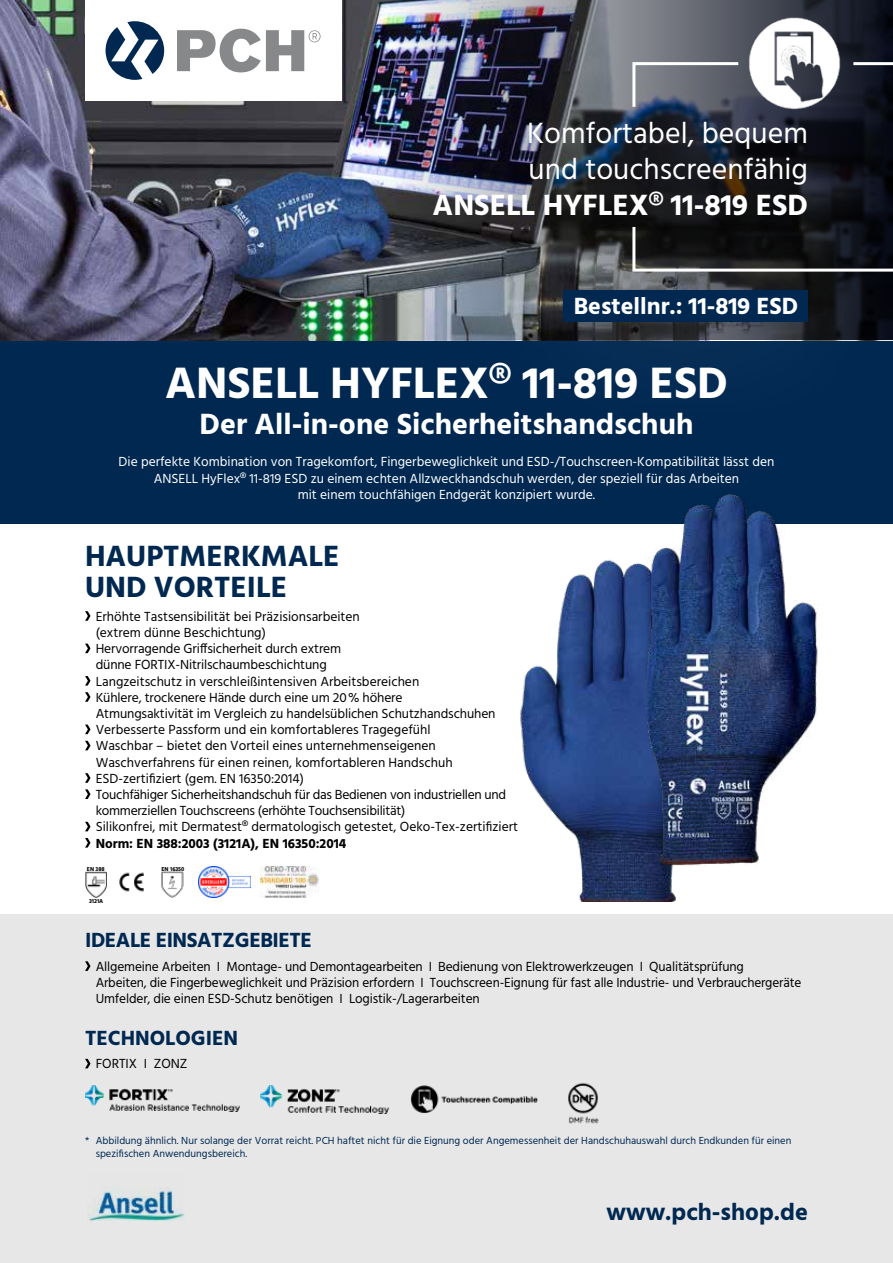
<style>
.page{position:relative;width:893px;height:1263px;background:#fff}
.page>*{position:absolute;margin:0;border:0;box-sizing:border-box;transform-origin:0 0}
.t1{font:700 45px "Hind";color:#fff}
.t2{font:700 30px "Hind";color:#fff}
.t3{font:30px/36px "Hind";color:#fff}
.t4{font:700 30px/31.5px "Hind";color:#002851}
.t5{font:700 24.3px "Hind";color:#002851}
.t6{font:700 24px "Hind";color:#fff}
.t7{font:700 21px "Hind";letter-spacing:-.02em;color:#002851}
.t8{font:700 21px "Hind";color:#002851}
.t9{font:13.5px/16.2px "Hind";letter-spacing:-.01em;color:#000}
.t10{font:13.5px/16.2px "Hind";color:#fff;text-align:center}
.t11{font:700 13.5px "Hind";color:#000}
.t12{font:10.5px/12.6px "Hind";color:#002851}
.t13{font:700 5.85px "Hind";color:#000}
</style>
<div class="page">
<div style="left:0;top:340px;width:893px;height:183px;background:#002851"></div>
<div style="left:0;top:914px;width:893px;height:349px;background:#e7e7e8"></div>
<img style="left:0;top:0;width:348px;height:340px">
<img style="left:348px;top:0;width:545px;height:340px">
<div style="left:453px;top:171px;width:440px;height:270px;background:#fff;opacity:.2"></div>
<div style="left:563px;top:290px;width:245px;height:32px;background:#002851"></div>
<hr style="left:853px;top:62px;width:40px;height:3px;background:#fff">
<svg style="left:631px;top:224px;width:262px;height:49px"></svg>
<svg style="left:631px;top:61px;width:110px;height:49px"></svg>
<div style="left:85px;top:0;width:256px;height:100px;background:#fff"></div>
<svg style="left:106px;top:21px;width:58px;height:59px"></svg>
<svg style="left:177px;top:29px;width:144px;height:43px"></svg>
<svg style="left:85px;top:961px;width:6px;height:10px"></svg>
<svg style="left:85px;top:1059px;width:6px;height:9px"></svg>
<img style="left:85px;top:1085px;width:154px;height:27px">
<img style="left:261px;top:1085px;width:127px;height:28px">
<img style="left:87px;top:1187px;width:98px;height:33px">
<img style="left:743px;top:13px;width:103px;height:98px">
<img style="left:410px;top:1085px;width:127px;height:28px">
<img style="left:568px;top:1082px;width:31px;height:42px">
<img style="left:520px;top:575px;width:57px;height:265px">
<svg style="left:85px;top:611px;width:6px;height:10px"></svg>
<svg style="left:85px;top:644px;width:6px;height:9px"></svg>
<svg style="left:85px;top:676px;width:6px;height:9px"></svg>
<svg style="left:85px;top:692px;width:6px;height:10px"></svg>
<svg style="left:85px;top:725px;width:6px;height:9px"></svg>
<svg style="left:85px;top:741px;width:6px;height:9px"></svg>
<svg style="left:85px;top:773px;width:6px;height:10px"></svg>
<svg style="left:85px;top:789px;width:6px;height:10px"></svg>
<svg style="left:85px;top:822px;width:6px;height:9px"></svg>
<svg style="left:85px;top:838px;width:6px;height:9px"></svg>
<img style="left:577px;top:494px;width:289px;height:408px">
<img style="left:85px;top:871px;width:22px;height:26px">
<img style="left:119px;top:872px;width:25px;height:20px">
<img style="left:199px;top:867px;width:51px;height:30px">
<img style="left:260px;top:867px;width:59px;height:30px">
<img style="left:161px;top:871px;width:23px;height:27px">
<h2 class="t3" style="left:527px;top:117px;width:282px">Komfortabel, bequem und touchscreenfähig</h2>
<h2 class="t2" style="left:433px;top:187px;width:377px">ANSELL HYFLEX® 11-819 ESD</h2>
<h3 class="t6" style="left:574px;top:291px;width:226px">Bestellnr.: 11-819 ESD</h3>
<h1 class="t1" style="left:165px;top:356px;width:564px">ANSELL HYFLEX® 11-819 ESD</h1>
<h2 class="t2" style="left:200px;top:406px;width:495px">Der All-in-one Sicherheitshandschuh</h2>
<p class="t10" style="left:119px;top:455px;width:657px">Die perfekte Kombination von Tragekomfort, Fingerbeweglichkeit und ESD-/Touchscreen-Kompatibilität lässt den<br>ANSELL HyFlex® 11-819 ESD zu einem echten Allzweckhandschuh werden, der speziell für das Arbeiten<br>mit einem touchfähigen Endgerät konzipiert wurde.</p>
<h2 class="t4" style="left:85px;top:539px;width:256px">HAUPTMERKMALE<br>UND VORTEILE</h2>
<p class="t9" style="left:96px;top:609px;width:424px">Erhöhte Tastsensibilität bei Präzisionsarbeiten<br>(extrem dünne Beschichtung)<br>Hervorragende Griffsicherheit durch extrem<br>dünne FORTIX-Nitrilschaumbeschichtung<br>Langzeitschutz in verschleißintensiven Arbeitsbereichen<br>Kühlere, trockenere Hände durch eine um 20% höhere<br>Atmungsaktivität im Vergleich zu handelsüblichen Schutzhandschuhen Verbesserte Passform und ein komfortableres Tragegefühl<br>Waschbar – bietet den Vorteil eines unternehmenseigenen Waschverfahrens für einen reinen, komfortableren Handschuh ESD-zertifiziert (gem. EN 16350:2014)<br>Touchfähiger Sicherheitshandschuh für das Bedienen von industriellen und kommerziellen Touchscreens (erhöhte Touchsensibilität)<br>Silikonfrei, mit Dermatest® dermatologisch getestet, Oeko-Tex-zertifiziert</p>
<p class="t11" style="left:96px;top:835px;width:252px">Norm: EN 388:2003 (3121A), EN 16350:2014</p>
<p class="t13" style="left:87px;top:866px;width:19px">EN 388</p>
<p class="t13" style="left:161px;top:865px;width:25px">EN 16350</p>
<p class="t13" style="left:89px;top:898px;width:16px">3121A</p>
<h3 class="t7" style="left:85px;top:928px;width:228px">IDEALE EINSATZGEBIETE</h3>
<p class="t9" style="left:96px;top:959px;width:707px">Allgemeine Arbeiten I Montage- und Demontagearbeiten I Bedienung von Elektrowerkzeugen I Qualitätsprüfung<br>Arbeiten, die Fingerbeweglichkeit und Präzision erfordern I Touchscreen-Eignung für fast alle Industrie- und Verbrauchergeräte<br>Umfelder, die einen ESD-Schutz benötigen I Logistik-/Lagerarbeiten</p>
<h3 class="t8" style="left:85px;top:1025px;width:155px">TECHNOLOGIEN</h3>
<p class="t9" style="left:96px;top:1056px;width:93px">FORTIX I ZONZ</p>
<p class="t12" style="left:96px;top:1135px;width:697px;text-indent:-11px">* Abbildung ähnlich. Nur solange der Vorrat reicht. PCH haftet nicht für die Eignung oder Angemessenheit der Handschuhauswahl durch Endkunden für einen spezifischen Anwendungsbereich.</p>
<h3 class="t5" style="left:607px;top:1198px;width:203px">www.pch-shop.de</h3>
</div>
